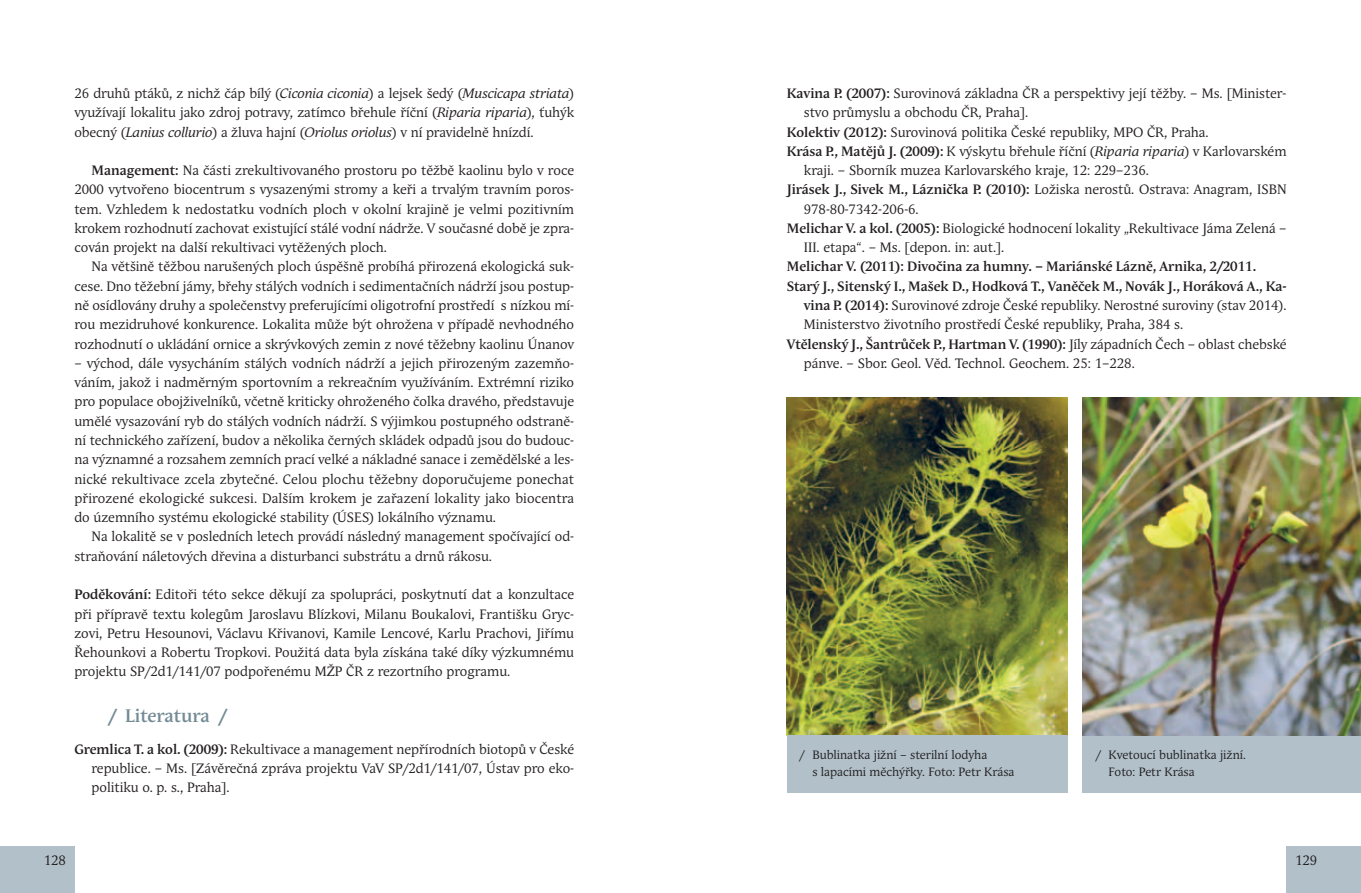
<style>
.page{position:relative;width:1361px;height:893px;background:#fff}
.page>*{position:absolute;margin:0;border:0;box-sizing:border-box;transform-origin:0 0}
.t1{font:700 18px "Andulka Book Pro";color:#738a95}
.t2{font:13.5px/19.4px "Andulka Book Pro";color:#231f20;text-align:justify}
.t3{font:700 13.5px "Andulka Book Pro";color:#231f20}
.t4{font:12px/17.2px "Andulka Book Pro";color:#231f20}
.s1{font-style:italic}
.s2{font-weight:700}
.s3{font-weight:400}
</style>
<div class="page">
<div style="left:1286px;top:846px;width:75px;height:47px;background:#b1c0c9"></div>
<div style="left:0;top:846px;width:74px;height:47px;background:#b1c0c9"></div>
<img style="left:787px;top:398px;width:280px;height:338px">
<div style="left:787px;top:736px;width:280px;height:57px;background:#b1c0c9"></div>
<div style="left:1082px;top:736px;width:279px;height:57px;background:#b1c0c9"></div>
<img style="left:1082px;top:398px;width:279px;height:338px">
<p class="t2" style="left:74px;top:84px;width:501px">26 druhů ptáků, z nichž čáp bílý (<span class="s1">Ciconia ciconia</span>) a lejsek šedý (<span class="s1">Muscicapa striata</span>) využívají lokalitu jako zdroj potravy, zatímco břehule říční (<span class="s1">Riparia riparia</span>), ťuhýk obecný (<span class="s1">Lanius collurio</span>) a žluva hajní (<span class="s1">Oriolus oriolus</span>) v ní pravidelně hnízdí.</p>
<p class="t2" style="left:74px;top:161px;width:501px;text-indent:17px"><span class="s2">Management:</span> Na části zrekultivovaného prostoru po těžbě kaolinu bylo v roce 2000 vytvořeno biocentrum s vysazenými stromy a keři a trvalým travním poros&shy;tem. Vzhledem k nedostatku vodních ploch v okolní krajině je velmi pozitivním krokem rozhodnutí zachovat existující stálé vodní nádrže. V současné době je zpra&shy;cován projekt na další rekultivaci vytěžených ploch.</p>
<p class="t2" style="left:74px;top:257px;width:501px;text-indent:17px">Na většině těžbou narušených ploch úspěšně probíhá přirozená ekologická suk&shy;cese. Dno těžební jámy, břehy stálých vodních i sedimentačních nádrží jsou postup&shy;ně osídlovány druhy a společenstvy preferujícími oligotrofní prostředí s nízkou mí&shy;rou mezidruhové konkurence. Lokalita může být ohrožena v případě nevhodného rozhodnutí o ukládání ornice a skrývkových zemin z nové těžebny kaolinu Únanov</p>
<p class="t2" style="left:74px;top:354px;width:501px">– východ, dále vysycháním stálých vodních nádrží a jejich přirozeným zazemňo&shy;váním, jakož i nadměrným sportovním a rekreačním využíváním. Extrémní riziko pro populace obojživelníků, včetně kriticky ohroženého čolka dravého, představuje umělé vysazování ryb do stálých vodních nádrží. S výjimkou postupného odstraně&shy;ní technického zařízení, budov a několika černých skládek odpadů jsou do budouc&shy;na významné a rozsahem zemních prací velké a nákladné sanace i zemědělské a les&shy;nické rekultivace zcela zbytečné. Celou plochu těžebny doporučujeme ponechat přirozené ekologické sukcesi. Dalším krokem je zařazení lokality jako biocentra do územního systému ekologické stability (ÚSES) lokálního významu.</p>
<p class="t2" style="left:74px;top:527px;width:501px;text-indent:17px">Na lokalitě se v posledních letech provádí následný management spočívající od&shy;straňování náletových dřevina a disturbanci substrátu a drnů rákosu.</p>
<p class="t2" style="left:74px;top:585px;width:501px"><span class="s2">Poděkování:</span> Editoři této sekce děkují za spolupráci, poskytnutí dat a konzultace při přípravě textu kolegům Jaroslavu Blízkovi, Milanu Boukalovi, Františku Gryc&shy;zovi, Petru Hesounovi, Václavu Křivanovi, Kamile Lencové, Karlu Prachovi, Jiřímu Řehounkovi a Robertu Tropkovi. Použitá data byla získána také díky výzkumnému projektu SP/2d1/141/07 podpořenému MŽP ČR z rezortního programu.</p>
<h1 class="t1" style="left:108px;top:705px;width:120px">/ Literatura /</h1>
<p class="t2" style="left:91px;top:739px;width:484px;text-indent:-17px"><span class="s2">Gremlica T. a kol. (2009):</span> Rekultivace a management nepřírodních biotopů v České republice. – Ms. [Závěrečná zpráva projektu VaV SP/2d1/141/07, Ústav pro eko&shy;politiku o. p. s., Praha].</p>
<p class="t2" style="left:787px;top:84px;width:501px"><span class="s2">Kavina P. (2007):</span> Surovinová základna ČR a perspektivy její těžby. – Ms. [Minister-</p>
<p class="t2" style="left:804px;top:103px;width:226px">stvo průmyslu a obchodu ČR, Praha].</p>
<p class="t2" style="left:787px;top:122px;width:423px"><span class="s2">Kolektiv (2012):</span> Surovinová politika České republiky, MPO ČR, Praha.</p>
<p class="t2" style="left:787px;top:141px;width:501px"><span class="s2">Krása P., Matějů J. (2009):</span> K výskytu břehule říční (<span class="s1">Riparia riparia</span>) v Karlovarském</p>
<p class="t2" style="left:804px;top:161px;width:346px">kraji. – Sborník muzea Karlovarského kraje, 12: 229–236.</p>
<p class="t3" style="left:787px;top:182px;width:501px">Jirásek J., Sivek M., Láznička P. (2010): <span class="s3">Ložiska nerostů. Ostrava: Anagram, ISBN</span></p>
<p class="t2" style="left:804px;top:199px;width:116px">978-80-7342-206-6.</p>
<p class="t2" style="left:787px;top:219px;width:501px"><span class="s2">Melichar V. a kol. (2005):</span> Biologické hodnocení lokality „Rekultivace Jáma Zelená –</p>
<p class="t2" style="left:804px;top:238px;width:202px">III. etapa“. – Ms. [depon. in: aut.].</p>
<p class="t3" style="left:787px;top:259px;width:471px">Melichar V. (2011): Divočina za humny. – Mariánské Lázně, Arnika, 2/2011.</p>
<p class="t3" style="left:787px;top:278px;width:501px">Starý J., Sitenský I., Mašek D., Hodková T., Vaněček M., Novák J., Horáková A., Ka-</p>
<p class="t2" style="left:804px;top:296px;width:484px"><span class="s2">vina P. (2014):</span> Surovinové zdroje České republiky. Nerostné suroviny (stav 2014).</p>
<p class="t2" style="left:804px;top:315px;width:381px">Ministerstvo životního prostředí České republiky, Praha, 384 s.</p>
<p class="t3" style="left:787px;top:336px;width:501px">Vtělenský J., Šantrůček P., Hartman V. (1990): <span class="s3">Jíly západních Čech – oblast chebské</span></p>
<p class="t2" style="left:804px;top:354px;width:332px">pánve. – Sbor. Geol. Věd. Technol. Geochem. 25: 1–228.</p>
<p class="t4" style="left:812px;top:746px;width:204px;text-indent:-13px">/ Bublinatka jižní – sterilní lodyha<br>s lapacími měchýřky. Foto: Petr Krása</p>
<p class="t4" style="left:1108px;top:746px;width:139px;text-indent:-13px">/ Kvetoucí bublinatka jižní.<br>Foto: Petr Krása</p>
<p class="t2" style="left:44px;top:851px;width:24px">128</p>
<p class="t2" style="left:1295px;top:851px;width:24px">129</p>
</div>
